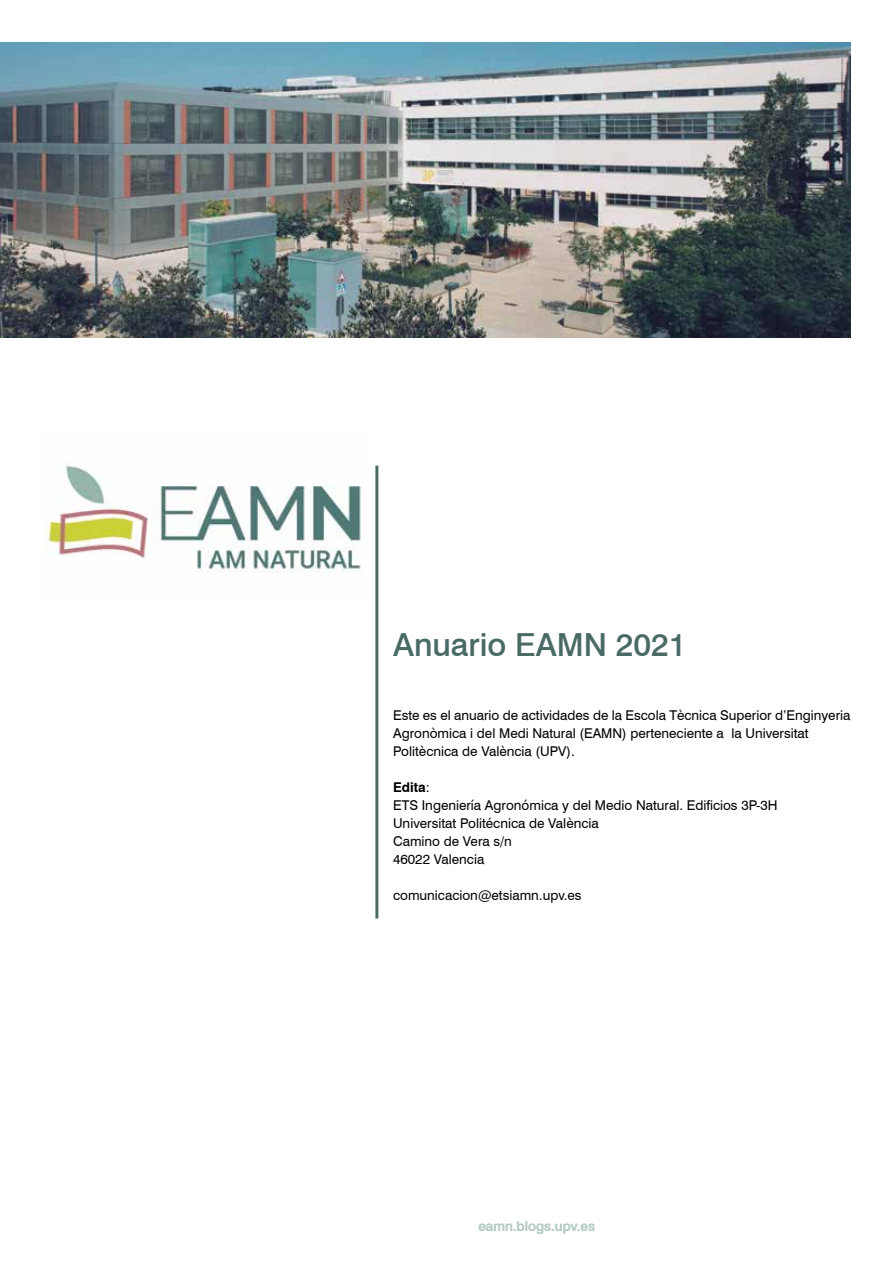
<style>
.page{position:relative;width:893px;height:1263px;background:#fff}
.page>*{position:absolute;margin:0;border:0;box-sizing:border-box;transform-origin:0 0}
.t1{font:500 31.8px "Swiss 721 BT";color:#496a65}
.t2{font:13.5px/18px "Swiss 721 BT";color:#000}
.t3{font:500 13.5px "Swiss 721 BT";color:#b5cdc2}
.s1{font-weight:700}
</style>
<div class="page">
<img style="left:44px;top:465px;width:318px;height:108px">
<hr style="left:375px;top:466px;width:3px;height:452px;background:#496a65">
<img style="left:0;top:43px;width:850px;height:295px">
<h1 class="t1" style="left:393px;top:625px;width:295px">Anuario EAMN 2021</h1>
<p class="t2" style="left:393px;top:706px;width:459px">Este es el anuario de actividades de la Escola Tècnica Superior d’Enginyeria<br>Agronòmica i del Medi Natural (EAMN) perteneciente a la Universitat<br>Politècnica de València (UPV).</p>
<p class="t2" style="left:393px;top:778px;width:386px"><span class="s1">Edita</span>:<br>ETS Ingeniería Agronómica y del Medio Natural. Edificios 3P-3H<br>Universitat Politécnica de València<br>Camino de Vera s/n<br>46022 Valencia</p>
<p class="t2" style="left:393px;top:886px;width:190px">comunicacion@etsiamn.upv.es</p>
<p class="t3" style="left:478px;top:1218px;width:118px">eamn.blogs.upv.es</p>
</div>
